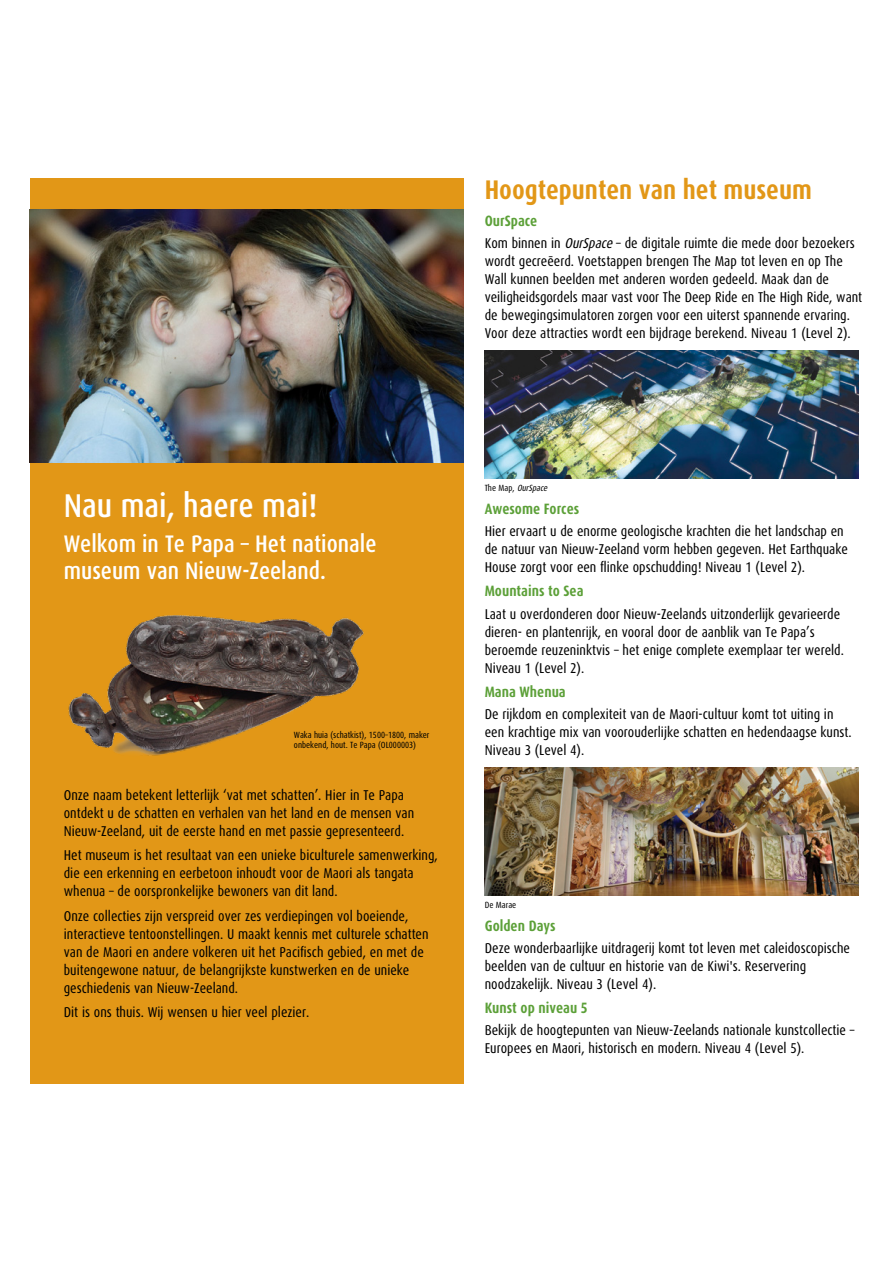
<style>
.page{position:relative;width:893px;height:1263px;background:#fff}
.page>*{position:absolute;margin:0;border:0;box-sizing:border-box;transform-origin:0 0}
.Far_left_panel_hdr_t{font:500 33px "Dax Condensed";color:#fff}
.Headers__Orange__ter{font:700 27px "Dax Cond Mac";color:#e29717}
.Far_left_panel_intro{font:500 24px/27px "Dax Condensed";color:#fff}
.SubHeads__Green__sec{font:700 15px "Dax Cond Mac";color:#5ca038}
._9_5_12_5_BODY____Pa{font:14.25px/18px "Dax Cond Mac";color:#000}
.Caption_aligned_left{font:9px/10.5px "Dax Cond Mac";color:#000}
.Caption_aligned_left-2{font:italic 9px "Dax Cond Mac";color:#000}
.s1{font-style:italic}
.s2{font-style:normal}
</style>
<div class="page">
<div style="left:30px;top:179px;width:433px;height:905px;background:#e29717"></div>
<img style="left:30px;top:209px;width:433px;height:253px">
<img style="left:68px;top:615px;width:296px;height:141px">
<img style="left:485px;top:767px;width:374px;height:128px">
<img style="left:485px;top:351px;width:374px;height:127px">
<p class="Headers__Orange__ter" style="left:485px;top:175px;width:329px">Hoogtepunten van het museum</p>
<p class="SubHeads__Green__sec" style="left:485px;top:212px;width:54px">OurSpace</p>
<p class="_9_5_12_5_BODY____Pa" style="left:485px;top:234px;width:379px">Kom binnen in <span class="s1">OurSpace</span> – de digitale ruimte die mede door bezoekers wordt gecreëerd. Voetstappen brengen The Map tot leven en op The Wall kunnen beelden met anderen worden gedeeld. Maak dan de veiligheidsgordels maar vast voor The Deep Ride en The High Ride, want de bewegingsimulatoren zorgen voor een uiterst spannende ervaring.<br>Voor deze attracties wordt een bijdrage berekend. Niveau 1 (Level 2).</p>
<p class="Far_left_panel_hdr_t" style="left:64px;top:487px;width:255px">Nau mai, haere mai!</p>
<p class="Far_left_panel_intro" style="left:64px;top:531px;width:314px">Welkom in Te Papa – Het nationale museum van Nieuw-Zeeland.</p>
<p class="Caption_aligned_left" style="left:294px;top:729px;width:137px">Waka huia (schatkist), 1500–1800, maker onbekend, hout. Te Papa (OL000003)</p>
<p class="_9_5_12_5_BODY____Pa" style="left:64px;top:786px;width:352px">Onze naam betekent letterlijk ‘vat met schatten’. Hier in Te Papa ontdekt u de schatten en verhalen van het land en de mensen van<br>Nieuw-Zeeland, uit de eerste hand en met passie gepresenteerd.</p>
<p class="_9_5_12_5_BODY____Pa" style="left:64px;top:846px;width:376px">Het museum is het resultaat van een unieke biculturele samenwerking, die een erkenning en eerbetoon inhoudt voor de Maori als tangata whenua – de oorspronkelijke bewoners van dit land.</p>
<p class="_9_5_12_5_BODY____Pa" style="left:64px;top:907px;width:366px">Onze collecties zijn verspreid over zes verdiepingen vol boeiende, interactieve tentoonstellingen. U maakt kennis met culturele schatten van de Maori en andere volkeren uit het Pacifisch gebied, en met de buitengewone natuur, de belangrijkste kunstwerken en de unieke geschiedenis van Nieuw-Zeeland.</p>
<p class="_9_5_12_5_BODY____Pa" style="left:64px;top:1003px;width:247px">Dit is ons thuis. Wij wensen u hier veel plezier.</p>
<p class="Caption_aligned_left-2" style="left:485px;top:483px;width:66px"><span class="s2">T h e M a p ,</span> OurSpace</p>
<p class="SubHeads__Green__sec" style="left:485px;top:500px;width:96px">Awesome Forces</p>
<p class="_9_5_12_5_BODY____Pa" style="left:485px;top:522px;width:365px">Hier ervaart u de enorme geologische krachten die het landschap en de natuur van Nieuw-Zeeland vorm hebben gegeven. Het Earthquake<br>House zorgt voor een flinke opschudding! Niveau 1 (Level 2).</p>
<p class="SubHeads__Green__sec" style="left:485px;top:583px;width:100px">Mountains to Sea</p>
<p class="_9_5_12_5_BODY____Pa" style="left:485px;top:605px;width:361px">Laat u overdonderen door Nieuw-Zeelands uitzonderlijk gevarieerde dieren- en plantenrijk, en vooral door de aanblik van Te Papa’s beroemde reuzeninktvis – het enige complete exemplaar ter wereld.<br>Niveau 1 (Level 2).</p>
<p class="SubHeads__Green__sec" style="left:485px;top:683px;width:82px">Mana Whenua</p>
<p class="_9_5_12_5_BODY____Pa" style="left:485px;top:705px;width:369px">De rijkdom en complexiteit van de Maori-cultuur komt tot uiting in een krachtige mix van voorouderlijke schatten en hedendaagse kunst.<br>Niveau 3 (Level 4).</p>
<p class="Caption_aligned_left" style="left:485px;top:900px;width:33px">De Marae</p>
<p class="SubHeads__Green__sec" style="left:485px;top:917px;width:72px">Golden Days</p>
<p class="_9_5_12_5_BODY____Pa" style="left:485px;top:939px;width:367px">Deze wonderbaarlijke uitdragerij komt tot leven met caleidoscopische beelden van de cultuur en historie van de Kiwi's. Reservering noodzakelijk. Niveau 3 (Level 4).</p>
<p class="SubHeads__Green__sec" style="left:485px;top:1000px;width:104px">Kunst op niveau 5</p>
<p class="_9_5_12_5_BODY____Pa" style="left:485px;top:1022px;width:371px">Bekijk de hoogtepunten van Nieuw-Zeelands nationale kunstcollectie –<br>Europees en Maori, historisch en modern. Niveau 4 (Level 5).</p>
</div>
